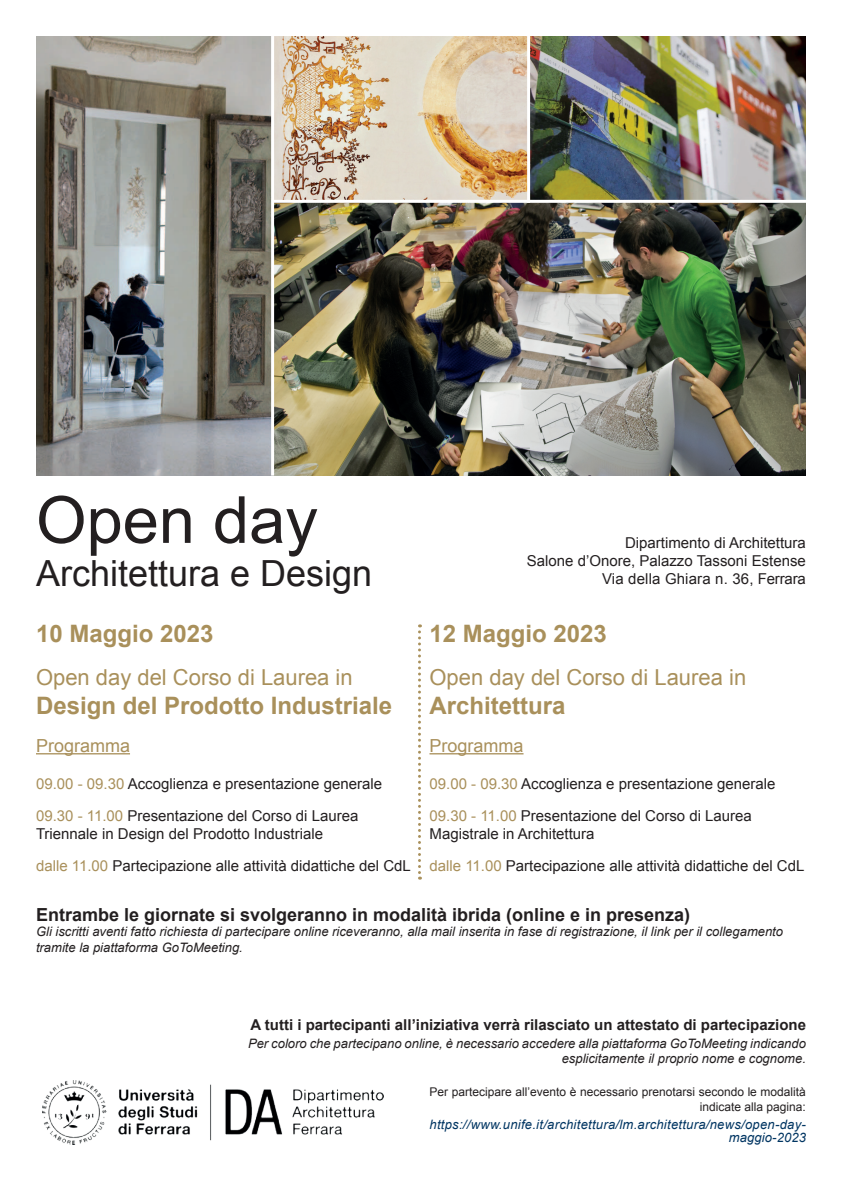
<style>
.page{position:relative;width:842px;height:1191px;background:#fff}
.page>*{position:absolute;margin:0;border:0;box-sizing:border-box;transform-origin:0 0}
.t1{font:65px "Arial";color:#231f20}
.t2{font:36px "Arial";color:#231f20}
.t3{font:700 24px "Arial";color:#a9905b}
.t4{font:22px "Arial";color:#a9905b}
.t5{font:700 18px "Arial";color:#231f20}
.t6{font:18px "Arial";color:#a9905b}
.t7{font:15px/32.2px "Arial";color:#231f20}
.t8{font:700 15px "Arial";color:#231f20}
.t9{font:italic 13px/15.6px "Arial";color:#231f20}
.t10{font:italic 13px/13px "Arial";letter-spacing:.02em;color:#003562;text-align:right}
.t11{font:12px/14.4px "Arial";color:#231f20;text-align:right}
.s1{color:#a9905b}
</style>
<div class="page">
<img style="left:36px;top:36px;width:770px;height:439px">
<img style="left:43px;top:1080px;width:340px;height:64px">
<hr style="left:271px;top:36px;width:3px;height:439px;background:#fff">
<hr style="left:273px;top:200px;width:533px;height:3px;background:#fff">
<hr style="left:527px;top:36px;width:3px;height:167px;background:#fff">
<hr style="left:36px;top:753px;width:94px;height:1px;background:#a9905b">
<hr style="left:429px;top:753px;width:94px;height:1px;background:#a9905b">
<svg style="left:418px;top:624px;width:3px;height:255px"></svg>
<h1 class="t1" style="left:36px;top:495px;width:283px">Open day</h1>
<h2 class="t2" style="left:36px;top:560px;width:338px">Architettura e Design</h2>
<h3 class="t3" style="left:36px;top:624px;width:179px">10 Maggio 2023</h3>
<h3 class="t4" style="left:36px;top:669px;width:318px">Open day del Corso di Laurea in</h3>
<h3 class="t3" style="left:36px;top:696px;width:358px">Design del Prodotto Industriale</h3>
<p class="t6" style="left:36px;top:739px;width:96px">Programma</p>
<p class="t7" style="left:36px;top:769px;width:348px"><span class="s1">09.00 - 09.30</span> Accoglienza e presentazione generale<br><span class="s1">09.30 - 11.00</span> Presentazione del Corso di Laurea</p>
<p class="t7" style="left:36px;top:819px;width:376px">Triennale in Design del Prodotto Industriale<br><span class="s1">dalle 11.00</span> Partecipazione alle attività didattiche del CdL</p>
<p class="t7" style="left:527px;top:535px;width:281px;line-height:18px;text-align:right">Dipartimento di Architettura<br>Salone d’Onore, Palazzo Tassoni Estense<br>Via della Ghiara n. 36, Ferrara</p>
<h3 class="t3" style="left:429px;top:624px;width:179px">12 Maggio 2023</h3>
<h3 class="t4" style="left:429px;top:669px;width:318px">Open day del Corso di Laurea in</h3>
<h3 class="t3" style="left:429px;top:696px;width:138px">Architettura</h3>
<p class="t6" style="left:429px;top:739px;width:96px">Programma</p>
<p class="t7" style="left:429px;top:769px;width:348px"><span class="s1">09.00 - 09.30</span> Accoglienza e presentazione generale<br><span class="s1">09.30 - 11.00</span> Presentazione del Corso di Laurea</p>
<p class="t7" style="left:429px;top:819px;width:376px">Magistrale in Architettura<br><span class="s1">dalle 11.00</span> Partecipazione alle attività didattiche del CdL</p>
<p class="t5" style="left:36px;top:907px;width:656px">Entrambe le giornate si svolgeranno in modalità ibrida (online e in presenza)</p>
<p class="t9" style="left:36px;top:925px;width:749px">Gli iscritti aventi fatto richiesta di partecipare online riceveranno, alla mail inserita in fase di registrazione, il link per il collegamento tramite la piattaforma GoToMeeting.</p>
<p class="t8" style="left:250px;top:1019px;width:557px">A tutti i partecipanti all’iniziativa verrà rilasciato un attestato di partecipazione</p>
<p class="t9" style="left:248px;top:1036px;width:559px;text-align:right">Per coloro che partecipano online, è necessario accedere alla piattaforma GoToMeeting indicando esplicitamente il proprio nome e cognome.</p>
<p class="t11" style="left:429px;top:1086px;width:378px">Per partecipare all’evento è necessario prenotarsi secondo le modalità indicate alla pagina:</p>
<p class="t10" style="left:429px;top:1119px;width:378px">https://www.unife.it/architettura/lm.architettura/news/open-day&shy;maggio-2023</p>
</div>
